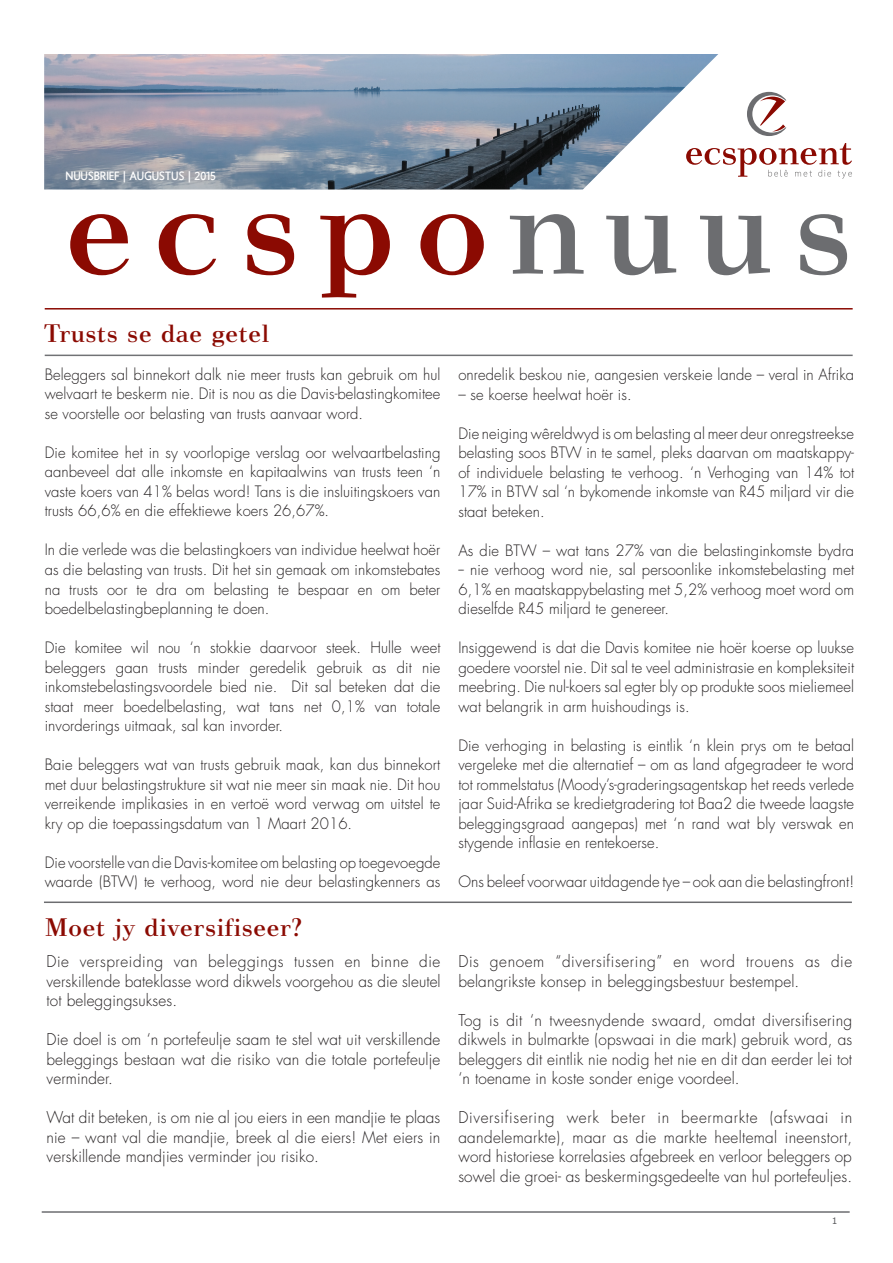
<style>
.page{position:relative;width:893px;height:1263px;background:#fff}
.page>*{position:absolute;margin:0;border:0;box-sizing:border-box;transform-origin:0 0}
.t1{font:129px "Vinegar";letter-spacing:.155em;color:#8b0a02}
.t2{font:24px "Vinegar";letter-spacing:.03em;color:#8b0a02}
.t3{font:300 15.9px/19.5px "Futura LT";letter-spacing:.01em;color:#231f20;text-align:justify}
.t4{font:300 15.3px/19.5px "Futura LT";letter-spacing:.005em;color:#231f20;text-align:justify}
.t5{font:900 12px "Homizio";letter-spacing:.03em;color:#fff}
.t6{font:9px "Verdana";color:#57585a}
.s1{color:#6c6d70}
</style>
<div class="page">
<img style="left:44px;top:54px;width:674px;height:135px">
<hr style="left:45px;top:308px;width:808px;height:1px;background:#8b0a02">
<hr style="left:45px;top:355px;width:808px;height:1px;background:#717275">
<hr style="left:42px;top:1211px;width:808px;height:2px;background:#6c6d70">
<hr style="left:44px;top:901px;width:808px;height:2px;background:#6c6d70">
<svg style="left:747px;top:92px;width:39px;height:44px"></svg>
<svg style="left:686px;top:143px;width:166px;height:36px"></svg>
<p class="t5" style="left:66px;top:169px;width:151px">NUUSBRIEF | AUGUSTUS | 2015</p>
<h1 class="t1" style="left:66px;top:145px;width:788px">ecspo<span class="s1">nuus</span></h1>
<h2 class="t2" style="left:44px;top:318px;width:226px">Trusts se dae getel</h2>
<p class="t4" style="left:45px;top:365px;width:397px">Beleggers sal binnekort dalk nie meer trusts kan gebruik om hul welvaart te beskerm nie. Dit is nou as die Davis-belastingkomitee se voorstelle oor belasting van trusts aanvaar word.</p>
<p class="t4" style="left:45px;top:443px;width:397px">Die komitee het in sy voorlopige verslag oor welvaartbelasting aanbeveel dat alle inkomste en kapitaalwins van trusts teen ‘n vaste koers van 41% belas word! Tans is die insluitingskoers van trusts 66,6% en die effektiewe koers 26,67%.</p>
<p class="t4" style="left:45px;top:541px;width:397px">In die verlede was die belastingkoers van individue heelwat hoër as die belasting van trusts. Dit het sin gemaak om inkomstebates na trusts oor te dra om belasting te bespaar en om beter boedelbelastingbeplanning te doen.</p>
<p class="t4" style="left:45px;top:638px;width:397px">Die komitee wil nou ‘n stokkie daarvoor steek. Hulle weet beleggers gaan trusts minder geredelik gebruik as dit nie inkomstebelastingsvoordele bied nie. Dit sal beteken dat die staat meer boedelbelasting, wat tans net 0,1% van totale invorderings uitmaak, sal kan invorder.</p>
<p class="t4" style="left:45px;top:755px;width:397px">Baie beleggers wat van trusts gebruik maak, kan dus binnekort met duur belastingstrukture sit wat nie meer sin maak nie. Dit hou verreikende implikasies in en vertoë word verwag om uitstel te kry op die toepassingsdatum van 1 Maart 2016.</p>
<p class="t4" style="left:45px;top:853px;width:397px">Die voorstelle van die Davis-komitee om belasting op toegevoegde waarde (BTW) te verhoog, word nie deur belastingkenners as</p>
<h2 class="t2" style="left:45px;top:912px;width:259px">Moet jy diversifiseer?</h2>
<p class="t3" style="left:47px;top:952px;width:396px">Die verspreiding van beleggings tussen en binne die verskillende bateklasse word dikwels voorgehou as die sleutel tot beleggingsukses.</p>
<p class="t3" style="left:47px;top:1030px;width:395px">Die doel is om ‘n portefeulje saam te stel wat uit verskillende beleggings bestaan wat die risiko van die totale portefeulje verminder.</p>
<p class="t3" style="left:47px;top:1108px;width:395px">Wat dit beteken, is om nie al jou eiers in een mandjie te plaas nie – want val die mandjie, breek al die eiers! Met eiers in verskillende mandjies verminder jou risiko.</p>
<p class="t4" style="left:458px;top:365px;width:397px">onredelik beskou nie, aangesien verskeie lande – veral in Afrika</p>
<p class="t4" style="left:458px;top:385px;width:175px">– se koerse heelwat hoër is.</p>
<p class="t4" style="left:458px;top:424px;width:397px">Die neiging wêreldwyd is om belasting al meer deur onregstreekse belasting soos BTW in te samel, pleks daarvan om maatskappy&shy;of individuele belasting te verhoog. ‘n Verhoging van 14% tot 17% in BTW sal ‘n bykomende inkomste van R45 miljard vir die staat beteken.</p>
<p class="t4" style="left:458px;top:541px;width:397px">As die BTW – wat tans 27% van die belastinginkomste bydra -- nie verhoog word nie, sal persoonlike inkomstebelasting met 6,1% en maatskappybelasting met 5,2% verhoog moet word om dieselfde R45 miljard te genereer.</p>
<p class="t4" style="left:458px;top:638px;width:397px">Insiggewend is dat die Davis komitee nie hoër koerse op luukse goedere voorstel nie. Dit sal te veel administrasie en kompleksiteit meebring. Die nul-koers sal egter bly op produkte soos mieliemeel wat belangrik in arm huishoudings is.</p>
<p class="t4" style="left:458px;top:736px;width:397px">Die verhoging in belasting is eintlik ‘n klein prys om te betaal vergeleke met die alternatief – om as land afgegradeer te word tot rommelstatus (Moody’s-graderingsagentskap het reeds verlede jaar Suid-Afrika se kredietgradering tot Baa2 die tweede laagste beleggingsgraad aangepas) met ‘n rand wat bly verswak en stygende inflasie en rentekoerse.</p>
<p class="t4" style="left:458px;top:872px;width:397px">Ons beleef voorwaar uitdagende tye – ook aan die belastingfront!</p>
<p class="t3" style="left:458px;top:952px;width:395px">Dis genoem “diversifisering” en word trouens as die belangrikste konsep in beleggingsbestuur bestempel.</p>
<p class="t3" style="left:458px;top:1011px;width:395px">Tog is dit ‘n tweesnydende swaard, omdat diversifisering dikwels in bulmarkte (opswaai in die mark) gebruik word, as beleggers dit eintlik nie nodig het nie en dit dan eerder lei tot ‘n toename in koste sonder enige voordeel.</p>
<p class="t3" style="left:458px;top:1108px;width:395px">Diversifisering werk beter in beermarkte (afswaai in aandelemarkte), maar as die markte heeltemal ineenstort, word historiese korrelasies afgebreek en verloor beleggers op sowel die groei- as beskermingsgedeelte van hul portefeuljes.</p>
<p class="t6" style="left:832px;top:1214px;width:7px">1</p>
</div>
